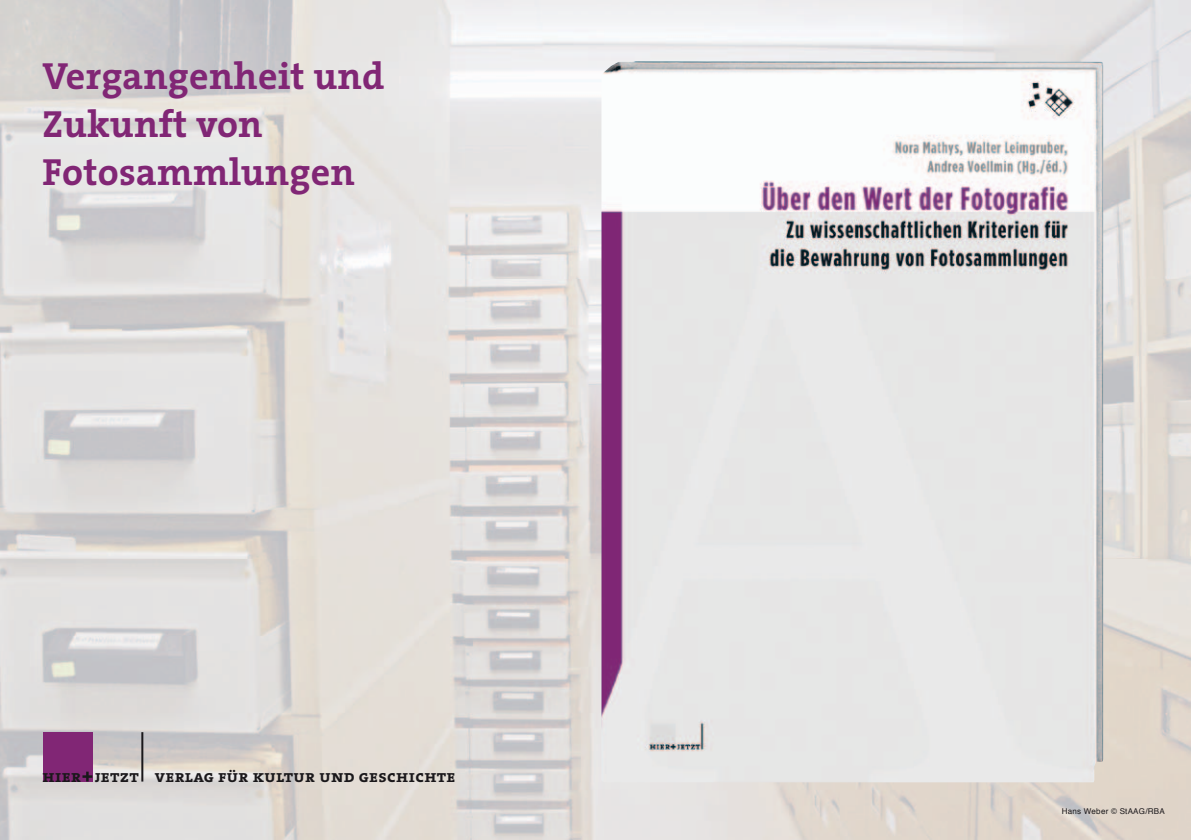
<style>
.page{position:relative;width:1191px;height:840px;background:#fff}
.page>*{position:absolute;margin:0;border:0;box-sizing:border-box;transform-origin:0 0}
.t1{font:700 38px/48px "The Serif";letter-spacing:.005em;color:#812675}
.t2{font:17px "The Serif Bold Caps";letter-spacing:.015em;color:#1a181b}
.t3{font:8px "Helvetica";letter-spacing:.03em;color:#1a181b}
</style>
<div class="page">
<img style="left:0;top:0;width:1191px;height:839px">
<img style="left:601px;top:61px;width:502px;height:720px">
<div style="left:43px;top:731px;width:49px;height:50px;background:#812675"></div>
<svg style="left:82px;top:771px;width:10px;height:10px"></svg>
<hr style="left:141px;top:731px;width:2px;height:50px;background:#1a181b">
<p class="t1" style="left:43px;top:51px;width:343px">Vergangenheit und<br>Zukunft von<br>Foto sammlungen</p>
<p class="t2" style="left:43px;top:761px;width:414px">hier jetzt verlag für kultur und geschichte</p>
<p class="t3" style="left:1061px;top:803px;width:104px">Hans Weber © StAAG/RBA</p>
</div>
